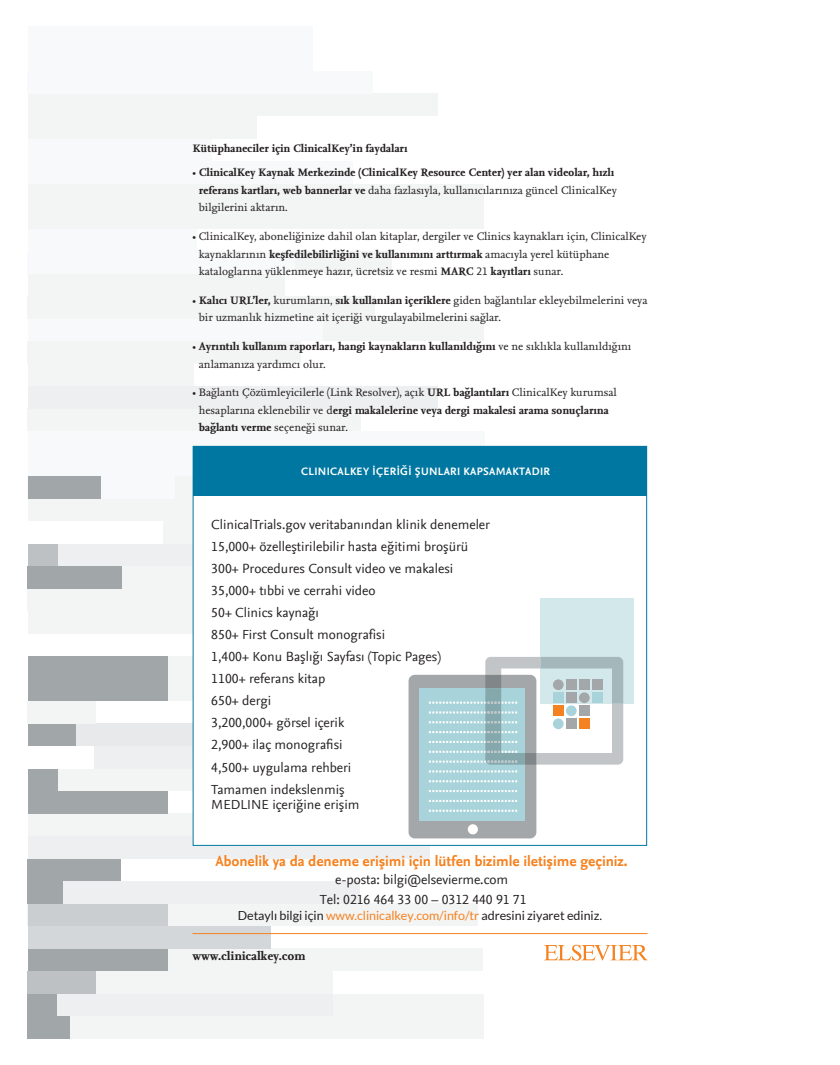
<style>
.page{position:relative;width:840px;height:1065px;background:#fff}
.page>*{position:absolute;margin:0;border:0;box-sizing:border-box;transform-origin:0 0}
.t1{font:700 15px "Nexus Sans Offc Pro";letter-spacing:-.005em;color:#f58220}
.t2{font:13.75px/22.1px "Nexus Sans Offc Pro";color:#231f20;text-align:center}
.t3{font:12.5px "Lato";letter-spacing:-.005em;color:#231f20}
.t4{font:700 12.5px "Nexus Serif Pro";color:#231f20}
.t5{font:11.25px/17.5px "Nexus Serif Pro";color:#231f20}
.t6{font:700 11.25px/17.5px "Nexus Serif Pro";color:#231f20}
.t7{font:700 11.25px "Nexus Sans Pro";letter-spacing:.03em;color:#fff}
.s1{font-weight:400}
.s2{font-weight:700}
.s3{font-family:"Nexus Sans Offc Pro"}
.s4{color:#f58220}
</style>
<div class="page">
<div style="left:28px;top:994px;width:456px;height:45px;background:#f3f4f4"></div>
<div style="left:28px;top:994px;width:42px;height:45px;background:#a1a6a9"></div>
<div style="left:58px;top:994px;width:275px;height:22px;background:#eeeff0"></div>
<div style="left:28px;top:971px;width:305px;height:23px;background:#f3f4f4"></div>
<div style="left:28px;top:971px;width:68px;height:23px;background:#bdc1c4"></div>
<div style="left:28px;top:949px;width:455px;height:22px;background:#f3f4f4"></div>
<div style="left:28px;top:949px;width:139px;height:22px;background:#a1a6a9"></div>
<div style="left:28px;top:926px;width:242px;height:23px;background:#d4d7d9"></div>
<div style="left:28px;top:904px;width:450px;height:22px;background:#f3f4f4"></div>
<div style="left:28px;top:904px;width:140px;height:22px;background:#caced0"></div>
<div style="left:28px;top:859px;width:93px;height:45px;background:#a1a6a9"></div>
<div style="left:63px;top:881px;width:296px;height:23px;background:#eeeff0"></div>
<div style="left:28px;top:836px;width:401px;height:23px;background:#eeeff0"></div>
<div style="left:28px;top:814px;width:316px;height:22px;background:#f3f4f4"></div>
<div style="left:28px;top:769px;width:139px;height:45px;background:#a1a6a9"></div>
<div style="left:58px;top:769px;width:219px;height:22px;background:#f3f4f4"></div>
<div style="left:28px;top:746px;width:249px;height:23px;background:#eeeff0"></div>
<div style="left:28px;top:746px;width:66px;height:23px;background:#fff"></div>
<div style="left:28px;top:724px;width:306px;height:22px;background:#e7e9ea"></div>
<div style="left:28px;top:724px;width:47px;height:22px;background:#a1a6a9"></div>
<div style="left:28px;top:701px;width:68px;height:23px;background:#f3f4f4"></div>
<div style="left:28px;top:656px;width:376px;height:23px;background:#f3f4f4"></div>
<div style="left:28px;top:679px;width:341px;height:22px;background:#f3f4f4"></div>
<div style="left:28px;top:656px;width:139px;height:45px;background:#a1a6a9"></div>
<div style="left:28px;top:611px;width:280px;height:23px;background:#f3f4f4"></div>
<div style="left:28px;top:589px;width:352px;height:22px;background:#f3f4f4"></div>
<div style="left:28px;top:566px;width:456px;height:23px;background:#f3f4f4"></div>
<div style="left:28px;top:566px;width:94px;height:23px;background:#a1a6a9"></div>
<div style="left:28px;top:544px;width:359px;height:22px;background:#eeeff0"></div>
<div style="left:28px;top:544px;width:30px;height:22px;background:#bdc1c4"></div>
<div style="left:28px;top:521px;width:338px;height:23px;background:#f3f4f4"></div>
<div style="left:28px;top:521px;width:135px;height:23px;background:#fff"></div>
<div style="left:28px;top:499px;width:384px;height:22px;background:#f3f4f4"></div>
<div style="left:28px;top:476px;width:455px;height:23px;background:#f3f4f4"></div>
<div style="left:28px;top:476px;width:147px;height:23px;background:#f8f9fa"></div>
<div style="left:28px;top:476px;width:73px;height:23px;background:#a1a6a9"></div>
<div style="left:28px;top:454px;width:560px;height:22px;background:#f8f9fa"></div>
<div style="left:28px;top:431px;width:456px;height:23px;background:#f8f9fa"></div>
<div style="left:28px;top:409px;width:333px;height:22px;background:#f3f4f4"></div>
<div style="left:28px;top:386px;width:410px;height:23px;background:#eeeff0"></div>
<div style="left:28px;top:364px;width:165px;height:22px;background:#f3f4f4"></div>
<div style="left:28px;top:341px;width:273px;height:23px;background:#f3f4f4"></div>
<div style="left:28px;top:319px;width:456px;height:22px;background:#f3f4f4"></div>
<div style="left:28px;top:319px;width:294px;height:22px;background:#f8f9fa"></div>
<div style="left:28px;top:296px;width:347px;height:23px;background:#f3f4f4"></div>
<div style="left:28px;top:274px;width:257px;height:22px;background:#f3f4f4"></div>
<div style="left:28px;top:251px;width:364px;height:23px;background:#f3f4f4"></div>
<div style="left:28px;top:251px;width:267px;height:23px;background:#f8f9fa"></div>
<div style="left:28px;top:229px;width:169px;height:22px;background:#f8f9fa"></div>
<div style="left:28px;top:184px;width:456px;height:45px;background:#f3f4f4"></div>
<div style="left:28px;top:161px;width:324px;height:23px;background:#f8f9fa"></div>
<div style="left:28px;top:139px;width:184px;height:22px;background:#f8f9fa"></div>
<div style="left:28px;top:116px;width:229px;height:23px;background:#f3f4f4"></div>
<div style="left:28px;top:94px;width:410px;height:22px;background:#f3f4f4"></div>
<div style="left:28px;top:71px;width:345px;height:23px;background:#f8f9fa"></div>
<div style="left:28px;top:26px;width:284px;height:45px;background:#f8f9fa"></div>
<hr style="left:193px;top:933px;width:454px;height:1px;background:#f58220">
<div style="left:193px;top:448px;width:454px;height:398px;background:#fff"></div>
<div style="left:193px;top:446px;width:454px;height:49px;background:#0077a0"></div>
<div style="left:541px;top:598px;width:93px;height:106px;background:#d2e8eb"></div>
<svg style="left:409px;top:657px;width:214px;height:181px"></svg>
<svg style="left:544px;top:945px;width:103px;height:16px"></svg>
<p class="t6" style="left:193px;top:139px;width:216px">Kütüphaneciler için ClinicalKey’in faydaları</p>
<p class="t6" style="left:199px;top:164px;width:419px;text-indent:-6px"><span class="s1">•</span> ClinicalKey Kaynak Merkezinde (ClinicalKey Resource Center) yer alan videolar, hızlı referans kartları, web bannerlar ve <span class="s1">daha fazlasıyla, kullanıcılarınıza güncel ClinicalKey bilgilerini aktarın.</span></p>
<p class="t5" style="left:199px;top:227px;width:449px;text-indent:-6px">• ClinicalKey, aboneliğinize dahil olan kitaplar, dergiler ve Clinics kaynakları için, ClinicalKey kaynaklarının <span class="s2">keşfedilebilirliğini ve kullanımını arttırmak</span> amacıyla yerel kütüphane kataloglarına yüklenmeye hazır, ücretsiz ve resmi <span class="s2">MARC</span> <span class="s3">21</span> <span class="s2">kayıtları</span> sunar.</p>
<p class="t5" style="left:199px;top:291px;width:450px;text-indent:-6px">• <span class="s2">Kalıcı URL’ler,</span> kurumların, <span class="s2">sık kullanılan içeriklere</span> giden bağlantılar ekleyebilmelerini veya bir uzmanlık hizmetine ait içeriği vurgulayabilmelerini sağlar.</p>
<p class="t6" style="left:199px;top:337px;width:434px;text-indent:-6px"><span class="s1">•</span> Ayrıntılı kullanım raporları, hangi kaynakların kullanıldığını <span class="s1">ve ne sıklıkla kullanıldığını anlamanıza yardımcı olur.</span></p>
<p class="t5" style="left:199px;top:384px;width:420px;text-indent:-6px">• Bağlantı Çözümleyicilerle (Link Resolver), açık <span class="s2">URL bağlantıları</span> ClinicalKey kurumsal hesaplarına eklenebilir ve d<span class="s2">ergi makalelerine veya dergi makalesi arama sonuçlarına bağlantı verme</span> seçeneği sunar.</p>
<p class="t7" style="left:301px;top:463px;width:250px">CLINICALKEY İÇERİĞİ ŞUNLARI KAPSAMAKTADIR</p>
<p class="t2" style="left:211px;top:512px;width:280px;text-align:left">ClinicalTrials.gov veritabanından klinik denemeler<br>15,000+ özelleştirilebilir hasta eğitimi broşürü<br>300+ Procedures Consult video ve makalesi<br>35,000+ tıbbi ve cerrahi video<br>50+ Clinics kaynağı<br>850+ First Consult monografisi<br>1,400+ Konu Başlığı Sayfası (Topic Pages)<br>1100+ referans kitap<br>650+ dergi<br>3,200,000+ görsel içerik<br>2,900+ ilaç monografisi<br>4,500+ uygulama rehberi<br>Tamamen indekslenmiş</p>
<p class="t2" style="left:211px;top:792px;width:150px">MEDLINE içeriğine erişim</p>
<p class="t1" style="left:216px;top:850px;width:414px">Abonelik ya da deneme erişimi için lütfen bizimle iletişime geçiniz.</p>
<p class="t2" style="left:320px;top:870px;width:208px;line-height:19.1px">e-posta: bilgi@elsevierme.com<br>Tel: 0216 464 33 00 – 0312 440 91 71</p>
<p class="t3" style="left:238px;top:909px;width:366px">Detaylı bilgi için <span class="s4">www.clinicalkey.com/info/tr</span> adresini ziyaret ediniz.</p>
<p class="t4" style="left:193px;top:947px;width:114px">www.clinicalkey.com</p>
</div>
